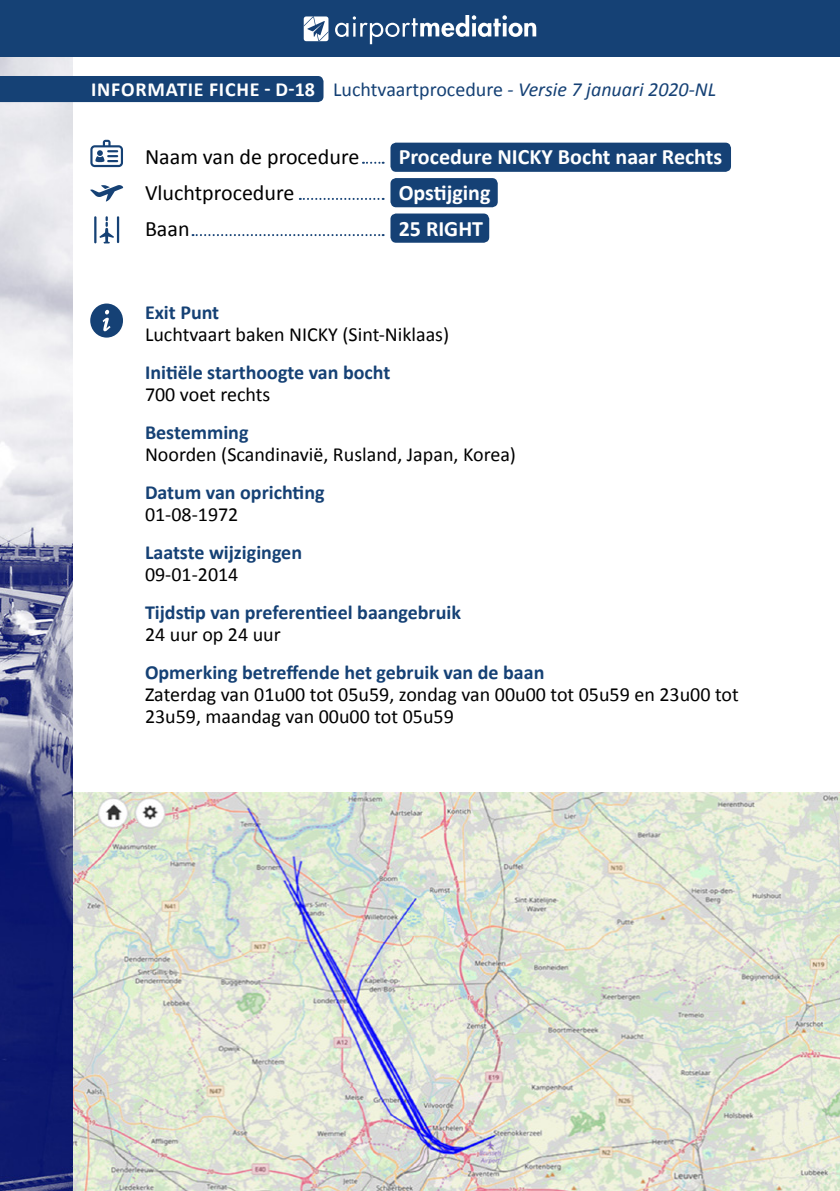
<style>
.page{position:relative;width:840px;height:1191px;background:#fff}
.page>*{position:absolute;margin:0;border:0;box-sizing:border-box;transform-origin:0 0}
.t1{font:700 22px/36px "Calibri";color:#fff}
.t2{font:22px/36px "Calibri";color:#000}
.t3{font:20px/22px "Calibri";color:#000}
.t4{font:700 20px "Calibri";color:#154175}
.t5{font:italic 20px "Calibri";color:#154175}
.s1{font-weight:700;font-style:normal;color:#fff}
.s2{font-style:normal}
</style>
<div class="page">
<img style="left:72px;top:792px;width:767px;height:399px">
<img style="left:0;top:57px;width:72px;height:1134px">
<div style="left:0;top:76px;width:323px;height:26px;background:#154175"></div>
<div style="left:390px;top:143px;width:340px;height:29px;background:#154175;border-radius:6px"></div>
<div style="left:390px;top:178px;width:107px;height:29px;background:#154175;border-radius:6px"></div>
<div style="left:390px;top:213px;width:99px;height:30px;background:#154175;border-radius:6px"></div>
<svg style="left:363px;top:162px;width:20px;height:2px"></svg>
<svg style="left:299px;top:198px;width:84px;height:2px"></svg>
<svg style="left:192px;top:234px;width:191px;height:2px"></svg>
<svg style="left:90px;top:185px;width:33px;height:17px"></svg>
<svg style="left:90px;top:140px;width:33px;height:27px"></svg>
<hr style="left:117px;top:216px;width:2px;height:27px;background:#154175">
<hr style="left:94px;top:216px;width:2px;height:27px;background:#154175">
<svg style="left:99px;top:216px;width:15px;height:27px"></svg>
<svg style="left:90px;top:303px;width:33px;height:34px"></svg>
<div style="left:0;top:0;width:839px;height:57px;background:#154175"></div>
<svg style="left:335px;top:15px;width:201px;height:29px"></svg>
<svg style="left:303px;top:16px;width:25px;height:25px"></svg>
<p class="t5" style="left:91px;top:75px;width:626px"><span class="s1">INFORMATIE FICHE - D-18</span> <span class="s2">Luchtvaartprocedure</span> - Versie 7 januari 2020-NL</p>
<p class="t2" style="left:145px;top:137px;width:216px">Naam van de procedure<br>Vluchtprocedure<br>Baan</p>
<p class="t1" style="left:398px;top:138px;width:325px">Procedure NICKY Bocht naar Rechts<br>Opstijging<br>25 RIGHT</p>
<p class="t4" style="left:145px;top:298px;width:76px">Exit Punt</p>
<p class="t3" style="left:145px;top:322px;width:305px">Luchtvaart baken NICKY (Sint-Niklaas)</p>
<p class="t4" style="left:145px;top:358px;width:247px">Initiële starthoogte van bocht</p>
<p class="t3" style="left:145px;top:382px;width:127px">700 voet rechts</p>
<p class="t4" style="left:145px;top:418px;width:105px">Bestemming</p>
<p class="t3" style="left:145px;top:442px;width:372px">Noorden (Scandinavië, Rusland, Japan, Korea)</p>
<p class="t4" style="left:145px;top:478px;width:181px">Datum van oprichting</p>
<p class="t3" style="left:145px;top:502px;width:95px">01-08-1972</p>
<p class="t4" style="left:145px;top:538px;width:158px">Laatste wijzigingen</p>
<p class="t3" style="left:145px;top:562px;width:95px">09-01-2014</p>
<p class="t4" style="left:145px;top:598px;width:317px">Tijdstip van preferentieel baangebruik</p>
<p class="t3" style="left:145px;top:622px;width:137px">24 uur op 24 uur</p>
<p class="t4" style="left:145px;top:658px;width:401px">Opmerking betreffende het gebruik van de baan</p>
<p class="t3" style="left:145px;top:682px;width:595px">Zaterdag van 01u00 tot 05u59, zondag van 00u00 tot 05u59 en 23u00 tot<br>23u59, maandag van 00u00 tot 05u59</p>
</div>
